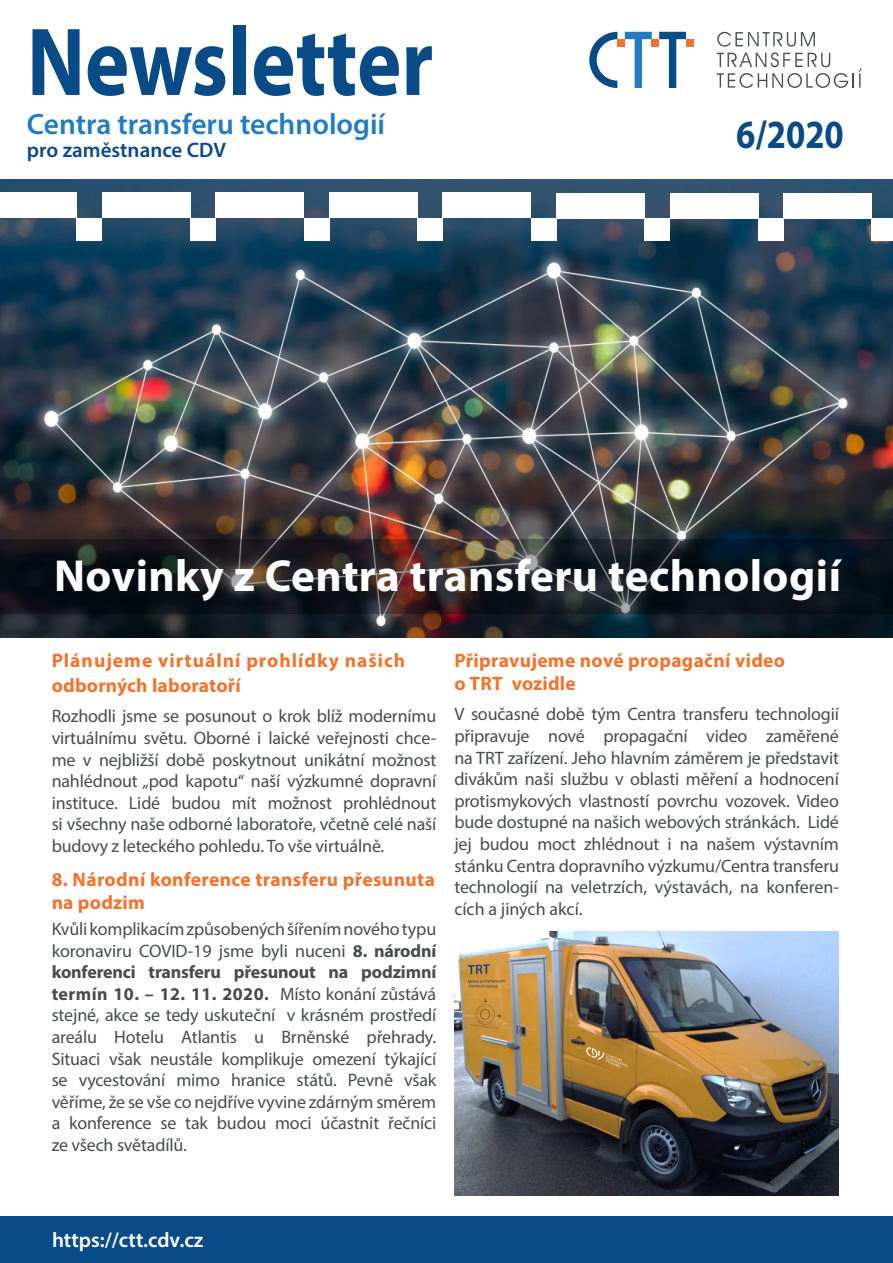
<style>
.page{position:relative;width:893px;height:1263px;background:#fff}
.page>*{position:absolute;margin:0;border:0;box-sizing:border-box;transform-origin:0 0}
.t1{font:700 97.5px "Myriad Pro";color:#094b86;scale:.86 1}
.t2{font:700 45px "Myriad Pro";letter-spacing:.01em;color:#fff}
.t3{font:700 40.2px "Myriad Pro";color:#094b86;scale:.86 1}
.t4{font:600 29.55px "Myriad Pro";color:#217cc1}
.t5{font:600 21px "Myriad Pro";color:#fff}
.t6{font:600 21px "Myriad Pro";color:#094b86}
.t7{font:700 19.5px/23.4px "Myriad Pro";letter-spacing:.015em;color:#f3732d}
.t8{font:700 19.5px "Myriad Pro";letter-spacing:.05em;color:#f3732d}
.t9{font:18px/21.6px "Myriad Pro";letter-spacing:-.01em;color:#484c4c;text-align:justify}
.s1{font-weight:700}
</style>
<div class="page">
<svg style="left:717px;top:32px;width:145px;height:56px"></svg>
<svg style="left:589px;top:32px;width:28px;height:56px"></svg>
<div style="left:617px;top:39px;width:8px;height:8px;background:#f3732d"></div>
<svg style="left:625px;top:32px;width:27px;height:56px"></svg>
<div style="left:652px;top:39px;width:7px;height:8px;background:#f3732d"></div>
<svg style="left:659px;top:32px;width:27px;height:56px"></svg>
<div style="left:686px;top:39px;width:7px;height:8px;background:#f3732d"></div>
<img style="left:0;top:179px;width:893px;height:459px">
<div style="left:77px;top:218px;width:25px;height:23px;background:#fff"></div>
<div style="left:0;top:193px;width:77px;height:25px;background:#fff"></div>
<div style="left:102px;top:193px;width:88px;height:25px;background:#fff"></div>
<div style="left:190px;top:218px;width:25px;height:23px;background:#fff"></div>
<div style="left:304px;top:218px;width:25px;height:23px;background:#fff"></div>
<div style="left:216px;top:193px;width:88px;height:25px;background:#fff"></div>
<div style="left:329px;top:193px;width:89px;height:25px;background:#fff"></div>
<div style="left:418px;top:218px;width:25px;height:23px;background:#fff"></div>
<div style="left:531px;top:218px;width:25px;height:23px;background:#fff"></div>
<div style="left:443px;top:193px;width:88px;height:25px;background:#fff"></div>
<div style="left:556px;top:193px;width:89px;height:25px;background:#fff"></div>
<div style="left:645px;top:218px;width:25px;height:23px;background:#fff"></div>
<div style="left:670px;top:193px;width:88px;height:25px;background:#fff"></div>
<div style="left:758px;top:218px;width:25px;height:23px;background:#fff"></div>
<div style="left:872px;top:218px;width:21px;height:23px;background:#fff"></div>
<div style="left:783px;top:193px;width:89px;height:25px;background:#fff"></div>
<img style="left:454px;top:931px;width:385px;height:264px">
<div style="left:0;top:1216px;width:893px;height:47px;background:#094b86"></div>
<svg style="left:0;top:539px;width:893px;height:74px;background:#1d1e23"></svg>
<p class="t1" style="left:27px;top:-1px;width:474px">Newsletter</p>
<p class="t4" style="left:27px;top:106px;width:360px">Centra transferu technologií</p>
<p class="t6" style="left:27px;top:136px;width:201px">pro zaměstnance CDV</p>
<p class="t3" style="left:736px;top:108px;width:127px">6/2020</p>
<p class="t2" style="left:54px;top:546px;width:789px">Novinky z Centra transferu technologií</p>
<p class="t8" style="left:52px;top:648px;width:355px">Plánujeme virtuální prohlídky našich</p>
<p class="t7" style="left:52px;top:673px;width:191px">odborných laboratoří</p>
<p class="t9" style="left:52px;top:705px;width:386px">Rozhodli jsme se posunout o krok blíž modernímu virtuálnímu světu. Oborné i laické veřejnosti chce&shy;me v nejbližší době poskytnout unikátní možnost nahlédnout „pod kapotu“ naší výzkumné dopravní instituce. Lidé budou mít možnost prohlédnout si všechny naše odborné laboratoře, včetně celé naší budovy z leteckého pohledu. To vše virtuálně.</p>
<p class="t7" style="left:52px;top:867px;width:385px">8. Národní konference transferu přesunuta na podzim</p>
<p class="t9" style="left:52px;top:918px;width:386px">Kvůli komplikacím způsobených šířením nového typu koronaviru COVID-19 jsme byli nuceni <span class="s1">8. národní konferenci transferu přesunout na podzimní termín 10. – 12. 11. 2020.</span> Místo konání zůstává stejné, akce se tedy uskuteční v krásném prostředí areálu Hotelu Atlantis u Brněnské přehrady.<br>Situaci však neustále komplikuje omezení týkající se vycestování mimo hranice států. Pevně však věříme, že se vše co nejdříve vyvine zdárným směrem a konference se tak budou moci účastnit řečníci ze všech světadílů.</p>
<p class="t7" style="left:454px;top:648px;width:332px">Připravujeme nové propagační video o TRT vozidle</p>
<p class="t9" style="left:454px;top:703px;width:386px">V současné době tým Centra transferu technologií připravuje nové propagační video zaměřené na TRT zařízení. Jeho hlavním záměrem je představit divákům naši službu v oblasti měření a hodnocení protismykových vlastností povrchu vozovek. Video bude dostupné na našich webových stránkách. Lidé jej budou moct zhlédnout i na našem výstavním stánku Centra dopravního výzkumu/Centra transferu technologií na veletrzích, výstavách, na konferen&shy;cích a jiných akcí.</p>
<p class="t5" style="left:52px;top:1226px;width:153px">https://ctt.cdv.cz</p>
</div>
